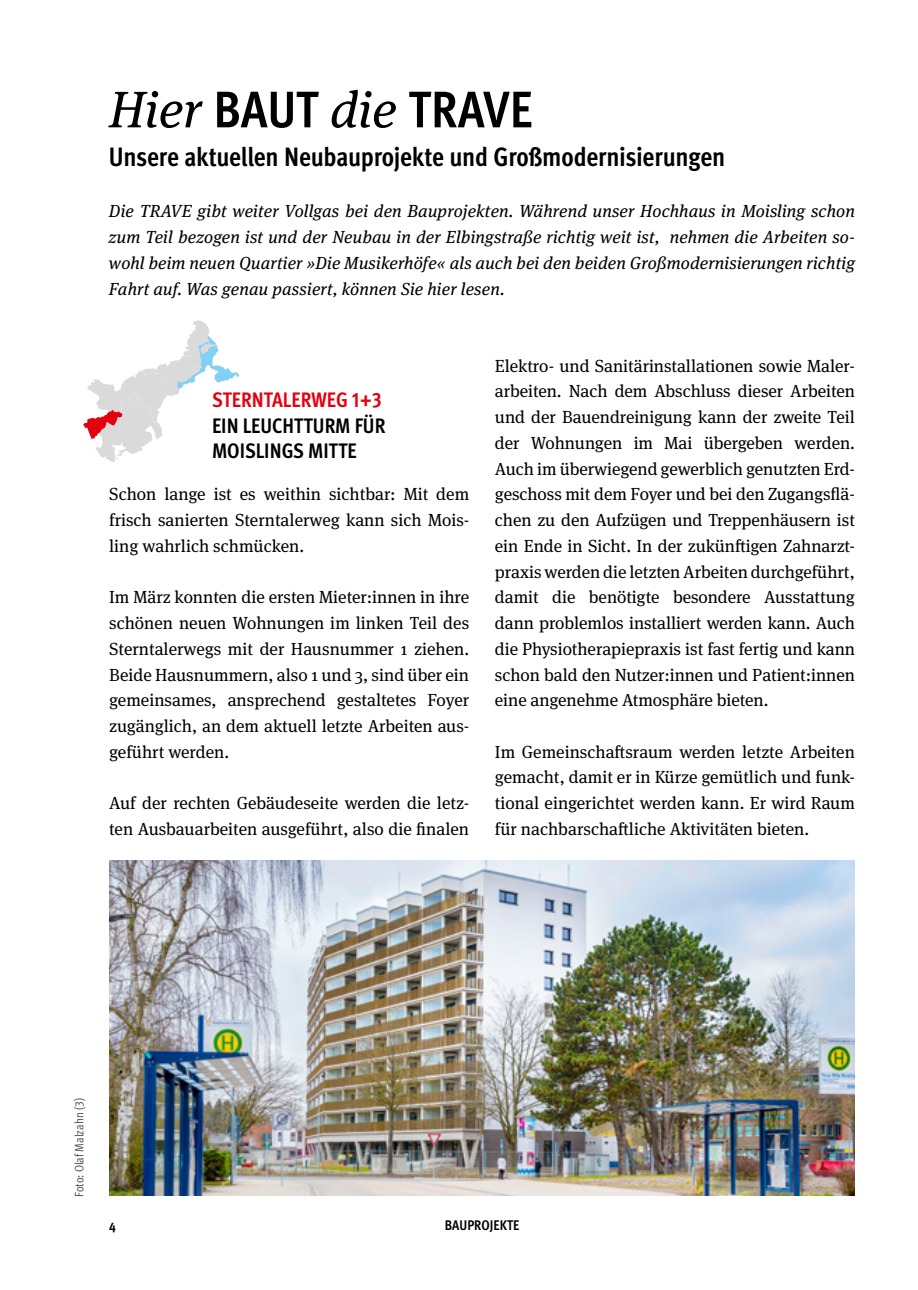
<style>
.page{position:relative;width:918px;height:1290px;background:#fff}
.page>*{position:absolute;margin:0;border:0;box-sizing:border-box;transform-origin:0 0}
.t1{font:700 condensed 51.45px "Meta Pro";letter-spacing:.005em;color:#000}
.t2{font:700 condensed 26.6px "Meta Pro";letter-spacing:-.01em;color:#000}
.t3{font:700 condensed 21px/25.7px "Meta Pro";color:#000}
.t4{font:700 condensed 21px "Meta Pro";color:#e3000f}
.t5{font:17.5px/25.7px "Meta Serif Pro";color:#000;text-align:justify}
.t6{font:italic 17.5px/25.7px "Meta Serif Pro";letter-spacing:.01em;color:#000;text-align:justify}
.t7{font:700 condensed 14px "Meta Pro";letter-spacing:.005em;color:#000}
.t8{font:condensed 12.25px "Meta Pro";letter-spacing:-.005em;color:#565656}
.s1{font-family:"Meta Serif Pro";font-weight:400;font-style:italic;font-stretch:normal}
</style>
<div class="page">
<img style="left:109px;top:860px;width:746px;height:336px">
<svg style="left:83px;top:320px;width:156px;height:142px"></svg>
<h1 class="t1" style="left:109px;top:70px;width:425px"><span class="s1">Hier</span> BAUT <span class="s1">die</span> TRAVE</h1>
<h2 class="t2" style="left:109px;top:136px;width:618px">Unsere aktuellen Neubauprojekte und Großmodernisierungen</h2>
<p class="t6" style="left:109px;top:198px;width:747px">Die TRAVE gibt weiter Vollgas bei den Bauprojekten. Während unser Hochhaus in Moisling schon zum Teil bezogen ist und der Neubau in der Elbingstraße richtig weit ist, nehmen die Arbeiten so&shy;wohl beim neuen Quartier »Die Musikerhöfe« als auch bei den beiden Großmodernisierungen richtig Fahrt auf. Was genau passiert, können Sie hier lesen.</p>
<p class="t4" style="left:212px;top:383px;width:171px">STERNTALERWEG 1+3</p>
<p class="t3" style="left:212px;top:411px;width:175px">EIN LEUCHTTURM FÜR<br>MOISLINGS MITTE</p>
<p class="t5" style="left:109px;top:480px;width:361px">Schon lange ist es weithin sichtbar: Mit dem frisch sanierten Sterntalerweg kann sich Mois&shy;ling wahrlich schmücken.</p>
<p class="t5" style="left:109px;top:583px;width:361px">Im März konnten die ersten Mieter:innen in ihre schönen neuen Wohnungen im linken Teil des Sterntalerwegs mit der Hausnummer 1 ziehen.<br>Beide Hausnummern, also 1 und 3, sind über ein gemeinsames, ansprechend gestaltetes Foyer zugänglich, an dem aktuell letzte Arbeiten aus&shy;geführt werden.</p>
<p class="t5" style="left:109px;top:789px;width:361px">Auf der rechten Gebäudeseite werden die letz&shy;ten Ausbauarbeiten ausgeführt, also die finalen</p>
<p class="t5" style="left:495px;top:352px;width:361px">Elektro- und Sanitärinstallationen sowie Maler&shy;arbeiten. Nach dem Abschluss dieser Arbeiten und der Bauendreinigung kann der zweite Teil der Wohnungen im Mai übergeben werden.<br>Auch im überwiegend gewerblich genutzten Erd&shy;geschoss mit dem Foyer und bei den Zugangsflä&shy;chen zu den Aufzügen und Treppenhäusern ist ein Ende in Sicht. In der zukünftigen Zahnarzt&shy;praxis werden die letzten Arbeiten durchgeführt, damit die benötigte besondere Ausstattung dann problemlos installiert werden kann. Auch die Physiotherapiepraxis ist fast fertig und kann schon bald den Nutzer:innen und Patient:innen eine angenehme Atmosphäre bieten.</p>
<p class="t5" style="left:495px;top:738px;width:361px">Im Gemeinschaftsraum werden letzte Arbeiten gemacht, damit er in Kürze gemütlich und funk&shy;tional eingerichtet werden kann. Er wird Raum für nachbarschaftliche Aktivitäten bieten.</p>
<p class="t8" style="left:70px;top:1197px;width:101px;rotate:-90deg">Foto: Olaf Malzahn (3)</p>
<p class="t7" style="left:109px;top:1214px;width:8px">4</p>
<p class="t7" style="left:445px;top:1214px;width:76px">BAUPROJEKTE</p>
</div>
